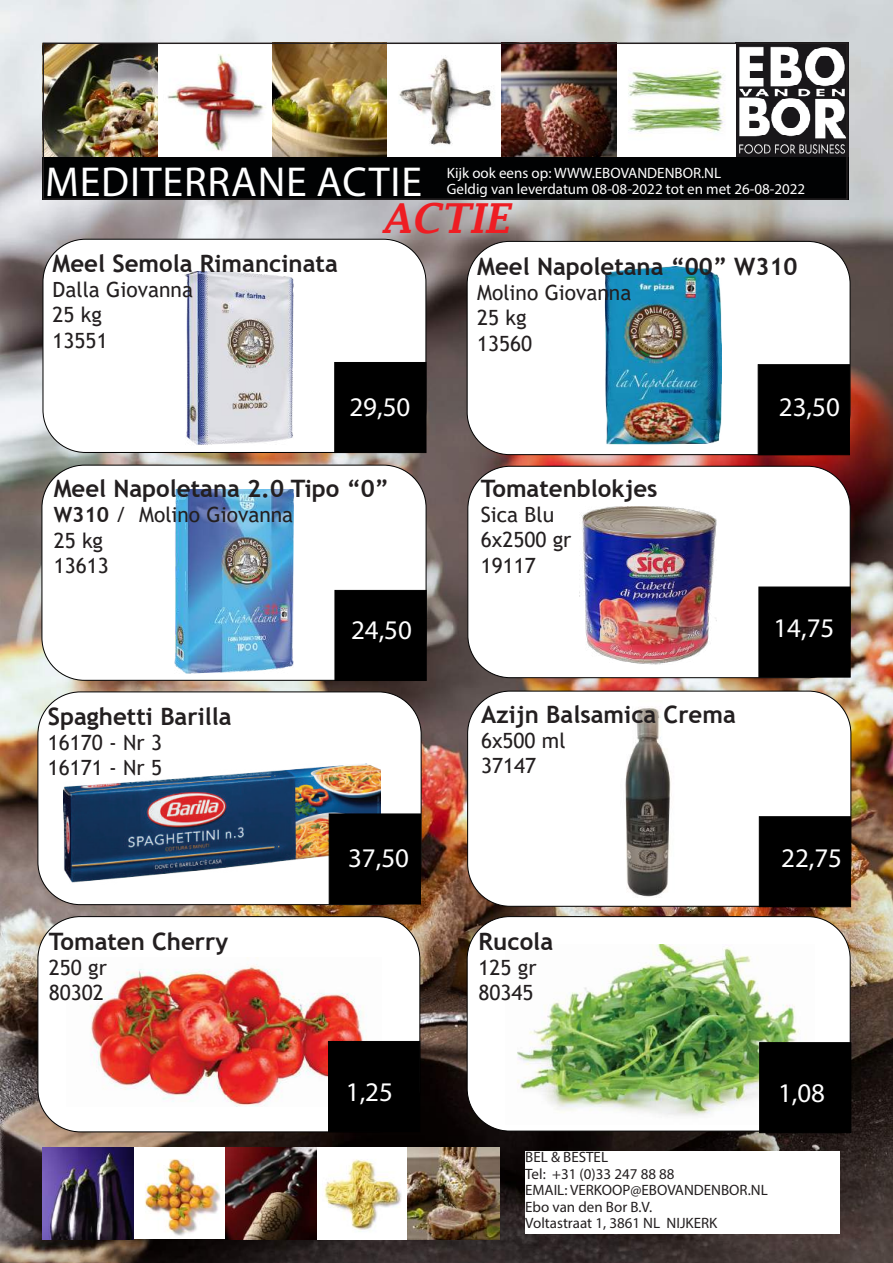
<style>
.page{position:relative;width:893px;height:1263px;background:#fff}
.page>*{position:absolute;margin:0;border:0;box-sizing:border-box;transform-origin:0 0}
.t1{font:42px "Myriad Pro";letter-spacing:.02em;color:#fff}
.t2{font:italic 600 40.5px "Lucida Fax";color:#ee1d23}
.t3{font:27px "Myriad Pro";color:#fff}
.t4{font:25.65px "Myriad Pro";color:#fff}
.t5{font:700 24px "Trebuchet MS";color:#231f20}
.t6{font:21px/25.2px "Trebuchet MS";color:#231f20}
.t7{font:15px/16.5px "Myriad Pro";color:#231f20}
.t8{font:15px "Myriad Pro";color:#fff}
.s1{font-weight:700}
</style>
<div class="page">
<img style="left:0;top:0;width:893px;height:1263px">
<div style="left:43px;top:239px;width:383px;height:213px;background:#fff;border-radius:43px"></div>
<div style="left:468px;top:466px;width:382px;height:212px;background:#fff;border-radius:43px"></div>
<div style="left:467px;top:466px;width:384px;height:212px;border:1px solid #000;border-radius:43px"></div>
<img style="left:46px;top:43px;width:803px;height:114px">
<img style="left:42px;top:1148px;width:457px;height:91px">
<div style="left:43px;top:157px;width:806px;height:43px;background:#010203"></div>
<div style="left:43px;top:43px;width:805px;height:157px;border:2px solid #231f20"></div>
<div style="left:525px;top:1151px;width:315px;height:83px;background:#fff"></div>
<div style="left:42px;top:465px;width:384px;height:215px;background:#fff;border-radius:43px"></div>
<div style="left:38px;top:916px;width:382px;height:216px;background:#fff;border-radius:43px"></div>
<div style="left:467px;top:241px;width:383px;height:214px;background:#fff;border-radius:43px"></div>
<div style="left:334px;top:362px;width:92px;height:91px;background:#000;border:1px solid #000"></div>
<div style="left:468px;top:691px;width:383px;height:215px;background:#fff;border-radius:43px"></div>
<div style="left:335px;top:590px;width:91px;height:91px;background:#000"></div>
<div style="left:38px;top:692px;width:383px;height:213px;background:#fff;border-radius:43px"></div>
<div style="left:37px;top:691px;width:385px;height:214px;border:1px solid #000;border-radius:43px"></div>
<div style="left:467px;top:916px;width:383px;height:215px;background:#fff;border-radius:43px"></div>
<div style="left:758px;top:364px;width:92px;height:91px;background:#000;border:1px solid #000"></div>
<div style="left:759px;top:587px;width:91px;height:90px;background:#000"></div>
<div style="left:759px;top:816px;width:92px;height:91px;background:#000;border:1px solid #000"></div>
<img style="left:184px;top:271px;width:110px;height:174px">
<img style="left:604px;top:267px;width:118px;height:178px">
<img style="left:175px;top:489px;width:119px;height:185px">
<img style="left:579px;top:507px;width:137px;height:158px">
<img style="left:64px;top:764px;width:316px;height:122px">
<div style="left:329px;top:814px;width:92px;height:90px;background:#000;border:1px solid #000"></div>
<img style="left:625px;top:708px;width:46px;height:189px">
<img style="left:90px;top:957px;width:292px;height:149px">
<div style="left:328px;top:1041px;width:92px;height:91px;background:#000"></div>
<img style="left:517px;top:945px;width:282px;height:171px">
<div style="left:759px;top:1042px;width:92px;height:91px;background:#000;border:1px solid #000"></div>
<h1 class="t1" style="left:45px;top:156px;width:379px">MEDITERRANE ACTIE</h1>
<p class="t8" style="left:447px;top:164px;width:276px">Kijk ook eens op: WWW.EBOVANDENBOR.NL</p>
<p class="t8" style="left:447px;top:180px;width:360px">Geldig van leverdatum 08-08-2022 tot en met 26-08-2022</p>
<p class="t5" style="left:53px;top:248px;width:287px">Meel Semola Rimancinata</p>
<p class="t6" style="left:53px;top:277px;width:142px">Dalla Giovanna<br>25 kg<br>13551</p>
<h2 class="t2" style="left:382px;top:195px;width:129px">ACTIE</h2>
<p class="t5" style="left:477px;top:251px;width:322px">Meel Napoletana “00” W310</p>
<p class="t6" style="left:477px;top:280px;width:156px">Molino Giovanna<br>25 kg<br>13560</p>
<p class="t3" style="left:349px;top:390px;width:62px">29,50</p>
<p class="t3" style="left:779px;top:390px;width:62px">23,50</p>
<p class="t5" style="left:54px;top:474px;width:337px">Meel Napoletana 2.0 Tipo “0”</p>
<p class="t6" style="left:54px;top:502px;width:241px"><span class="s1">W310</span> / Molino Giovanna<br>25 kg<br>13613</p>
<p class="t5" style="left:481px;top:473px;width:178px">Tomatenblokjes</p>
<p class="t6" style="left:481px;top:502px;width:92px">Sica Blu<br>6x2500 gr<br>19117</p>
<p class="t3" style="left:351px;top:613px;width:62px">24,50</p>
<p class="t3" style="left:782px;top:611px;width:62px">10,00</p>
<p class="t3" style="left:773px;top:612px;width:62px">14,75</p>
<p class="t5" style="left:48px;top:701px;width:185px">Spaghetti Barilla</p>
<p class="t6" style="left:48px;top:730px;width:116px">16170 - Nr 3<br>16171 - Nr 5</p>
<p class="t5" style="left:481px;top:699px;width:256px">Azijn Balsamica Crema</p>
<p class="t6" style="left:481px;top:728px;width:86px">6x500 ml<br>37147</p>
<p class="t4" style="left:364px;top:834px;width:46px">5,40</p>
<p class="t3" style="left:348px;top:841px;width:62px">37,50</p>
<p class="t3" style="left:781px;top:841px;width:62px">22,75</p>
<p class="t5" style="left:49px;top:926px;width:181px">Tomaten Cherry</p>
<p class="t6" style="left:49px;top:955px;width:60px">250 gr<br>80302</p>
<p class="t5" style="left:479px;top:926px;width:76px">Rucola</p>
<p class="t6" style="left:479px;top:955px;width:60px">125 gr<br>80345</p>
<p class="t3" style="left:346px;top:1075px;width:49px">1,25</p>
<p class="t3" style="left:778px;top:1076px;width:49px">1,08</p>
<p class="t7" style="left:525px;top:1149px;width:244px">BEL &amp; BESTEL<br>Tel: +31 (0)33 247 88 88<br>EMAIL: VERKOOP@EBOVANDENBOR.NL<br>Ebo van den Bor B.V.<br>Voltastraat 1, 3861 NL NIJKERK</p>
</div>
